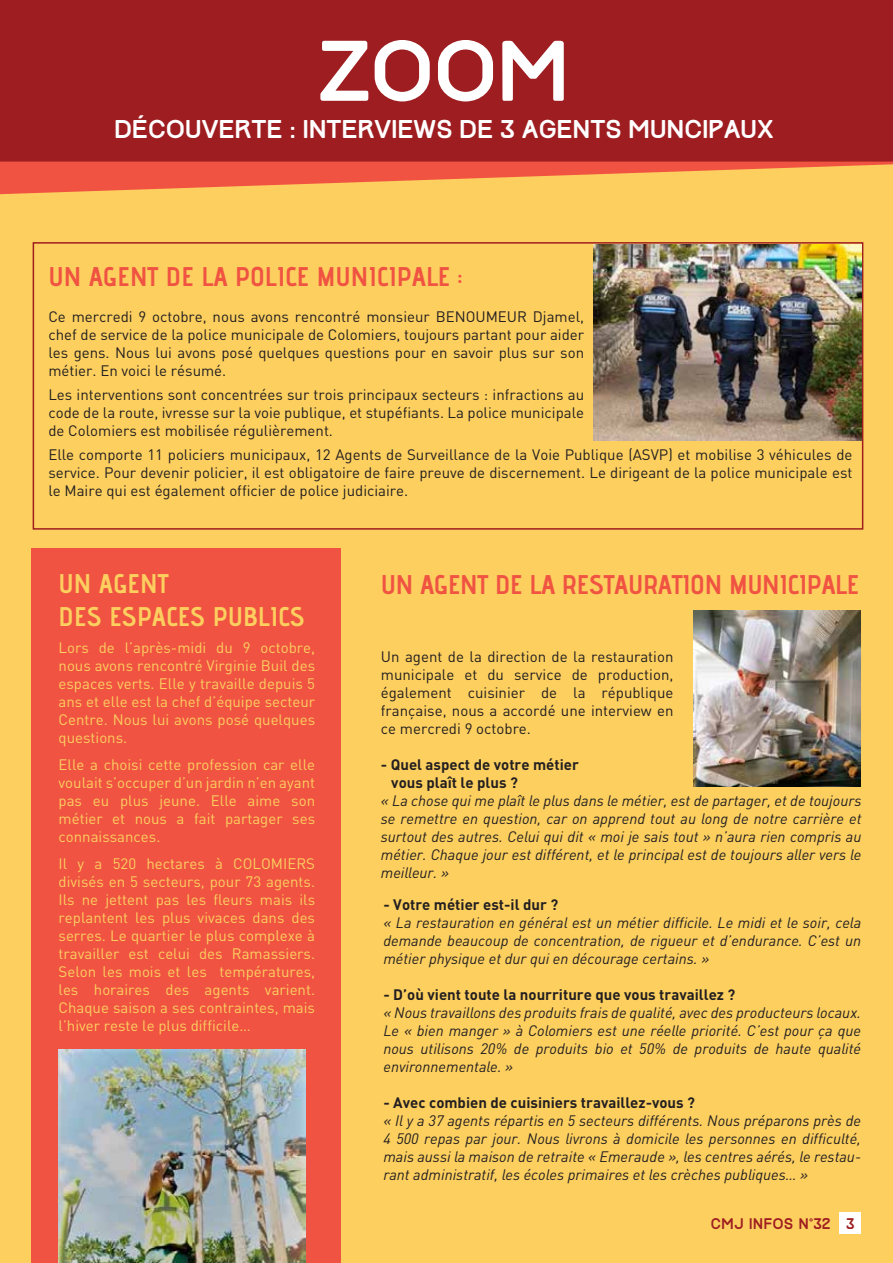
<style>
.page{position:relative;width:893px;height:1263px;background:#fff}
.page>*{position:absolute;margin:0;border:0;box-sizing:border-box;transform-origin:0 0}
.t1{font:75px "Track";color:#fff;scale:1.05 1}
.t2{font:700 27px "Advent Pro";letter-spacing:-.015em;color:#f05342}
.t3{font:700 27px/32.4px "Advent Pro";color:#fccf5f}
.t4{font:22.5px "Track";letter-spacing:.01em;color:#fff;scale:1.05 1}
.t5{font:italic 15px/18px "DIN Pro";color:#231f20;text-align:justify}
.t6{font:15px/18px "DIN";color:#231f20;text-align:justify}
.t7{font:15px/18px "DIN";color:#fccf5f;text-align:justify}
.t8{font:700 15px/18px "DIN";color:#231f20}
.t9{font:13.5px "Track";letter-spacing:.05em;color:#9e1d20}
</style>
<div class="page">
<div style="left:0;top:137px;width:893px;height:1126px;background:#fccf5f"></div>
<div style="left:0;top:0;width:893px;height:162px;background:#9e1d20"></div>
<div style="left:840px;top:1212px;width:21px;height:21px;background:#fff"></div>
<svg style="left:0;top:162px;width:893px;height:32px"></svg>
<div style="left:31px;top:549px;width:309px;height:714px;background:#f05342"></div>
<div style="left:33px;top:242px;width:830px;height:288px;border:2px solid #9e1d20"></div>
<img style="left:59px;top:1049px;width:246px;height:214px">
<img style="left:694px;top:610px;width:167px;height:176px">
<img style="left:593px;top:244px;width:268px;height:197px">
<h1 class="t1" style="left:319px;top:24px;width:239px">ZOOM</h1>
<h3 class="t4" style="left:114px;top:115px;width:629px">DÉCOUVERTE : INTERVIEWS DE 3 AGENTS MUNCIPAUX</h3>
<h2 class="t2" style="left:48px;top:260px;width:415px">UN AGENT DE LA POLICE MUNICIPALE :</h2>
<p class="t6" style="left:48px;top:308px;width:537px">Ce mercredi 9 octobre, nous avons rencontré monsieur BENOUMEUR Djamel, chef de service de la police municipale de Colomiers, toujours partant pour aider les gens. Nous lui avons posé quelques questions pour en savoir plus sur son métier. En voici le résumé.</p>
<p class="t6" style="left:48px;top:386px;width:537px">Les interventions sont concentrées sur trois principaux secteurs : infractions au code de la route, ivresse sur la voie publique, et stupéfiants. La police municipale de Colomiers est mobilisée régulièrement.</p>
<p class="t6" style="left:48px;top:446px;width:806px">Elle comporte 11 policiers municipaux, 12 Agents de Surveillance de la Voie Publique (ASVP) et mobilise 3 véhicules de service. Pour devenir policier, il est obligatoire de faire preuve de discernement. Le dirigeant de la police municipale est le Maire qui est également officier de police judiciaire.</p>
<h2 class="t3" style="left:59px;top:567px;width:248px">UN AGENT<br>DES ESPACES PUBLICS</h2>
<p class="t7" style="left:59px;top:638px;width:258px">Lors de l’après-midi du 9 octobre, nous avons rencontré Virginie Buil des espaces verts. Elle y travaille depuis 5 ans et elle est la chef d’équipe secteur Centre. Nous lui avons posé quelques questions.</p>
<p class="t7" style="left:59px;top:755px;width:258px">Elle a choisi cette profession car elle voulait s’occuper d’un jardin n’en ayant pas eu plus jeune. Elle aime son métier et nous a fait partager ses connaissances.</p>
<p class="t7" style="left:59px;top:854px;width:258px">Il y a 520 hectares à COLOMIERS divisés en 5 secteurs, pour 73 agents.<br>Ils ne jettent pas les fleurs mais ils replantent les plus vivaces dans des serres. Le quartier le plus complexe à travailler est celui des Ramassiers.<br>Selon les mois et les températures, les horaires des agents varient.<br>Chaque saison a ses contraintes, mais l’hiver reste le plus difficile…</p>
<h2 class="t2" style="left:381px;top:568px;width:480px">UN AGENT DE LA RESTAURATION MUNICIPALE</h2>
<p class="t6" style="left:381px;top:647px;width:294px">Un agent de la direction de la restauration municipale et du service de production, également cuisinier de la république française, nous a accordé une interview en ce mercredi 9 octobre.</p>
<p class="t8" style="left:391px;top:754px;width:189px;text-indent:-10px">- Quel aspect de votre métier vous plaît le plus ?</p>
<p class="t5" style="left:381px;top:790px;width:482px">« La chose qui me plaît le plus dans le métier, est de partager, et de toujours se remettre en question, car on apprend tout au long de notre carrière et surtout des autres. Celui qui dit « moi je sais tout » n’aura rien compris au métier. Chaque jour est différent, et le principal est de toujours aller vers le meilleur. »</p>
<p class="t8" style="left:383px;top:895px;width:176px">- Votre métier est-il dur ?</p>
<p class="t5" style="left:383px;top:912px;width:479px">« La restauration en général est un métier difficile. Le midi et le soir, cela demande beaucoup de concentration, de rigueur et d’endurance. C’est un métier physique et dur qui en décourage certains. »</p>
<p class="t8" style="left:383px;top:985px;width:353px">- D’où vient toute la nourriture que vous travaillez ?</p>
<p class="t5" style="left:383px;top:1002px;width:479px">« Nous travaillons des produits frais de qualité, avec des producteurs locaux.<br>Le « bien manger » à Colomiers est une réelle priorité. C’est pour ça que nous utilisons 20% de produits bio et 50% de produits de haute qualité environnementale. »</p>
<p class="t8" style="left:383px;top:1093px;width:313px">- Avec combien de cuisiniers travaillez-vous ?</p>
<p class="t5" style="left:383px;top:1110px;width:479px">« Il y a 37 agents répartis en 5 secteurs différents. Nous préparons près de 4 500 repas par jour. Nous livrons à domicile les personnes en difficulté, mais aussi la maison de retraite « Emeraude », les centres aérés, le restau&shy;rant administratif, les écoles primaires et les crèches publiques… »</p>
<p class="t9" style="left:711px;top:1215px;width:145px">CMJ INFOS N°32 3</p>
</div>
